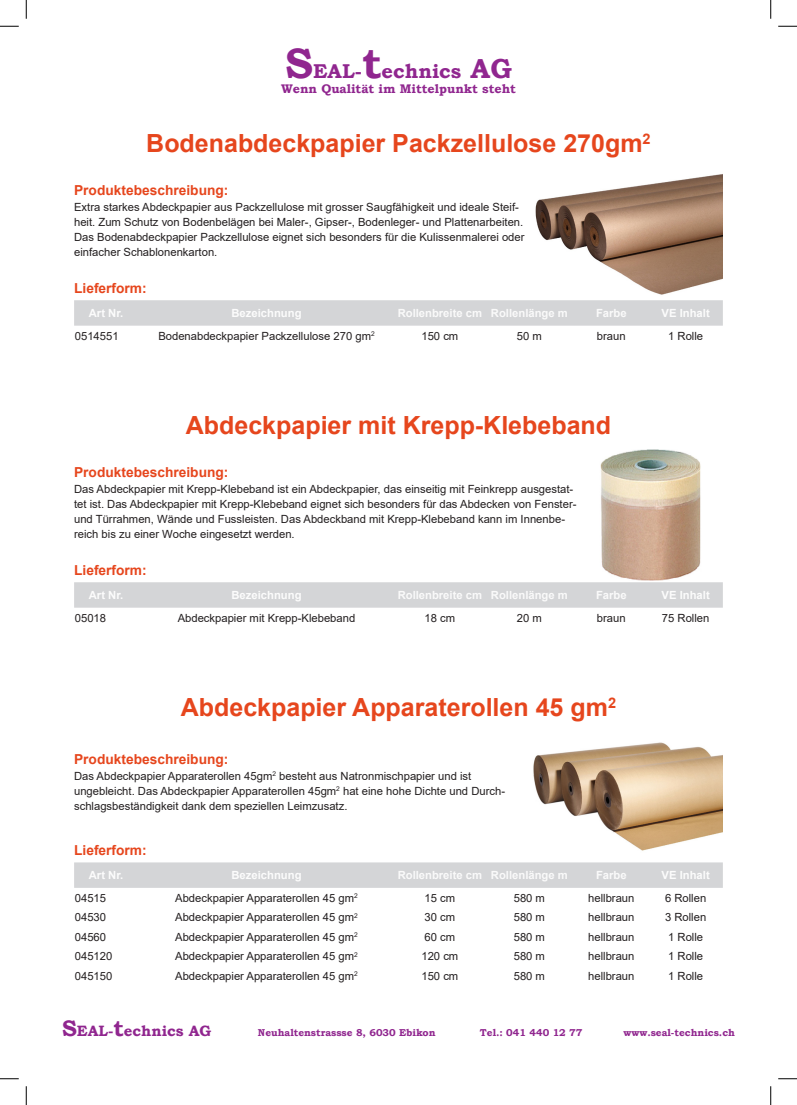
<style>
.page{position:relative;width:797px;height:1105px;background:#fff}
.page>*{position:absolute;margin:0;border:0;box-sizing:border-box;transform-origin:0 0}
.t1{font:700 25px "Arial";color:#e6461d}
.t2{font:700 20px "Bookman Old Style";color:#90268f}
.t3{font:700 15px "Bookman Old Style";color:#90268f}
.t4{font:700 13.75px "Arial";color:#e6461d}
.t5{font:700 12.5px "Bookman Old Style";color:#90268f}
.t6{font:11.25px/15px "Arial";color:#231f20}
.t7{font:700 11.25px "Arial";color:#fafafa}
.t8{font:700 11.25px "Arial";color:#fcfcfc}
.t9{font:700 10px "Bookman Old Style";color:#90268f}
.s1{font-size:42.5px}
.s2{font-size:27.5px}
.s3{font-size:22.5px}
</style>
<div class="page">
<svg style="left:74px;top:300px;width:649px;height:26px;background:#d4d5d7"></svg>
<img style="left:535px;top:174px;width:188px;height:121px">
<svg style="left:74px;top:582px;width:649px;height:26px;background:#d4d5d7"></svg>
<img style="left:600px;top:449px;width:101px;height:132px">
<div style="left:74px;top:862px;width:649px;height:26px;background:#d4d5d7"></div>
<img style="left:533px;top:742px;width:190px;height:109px">
<svg style="left:0;top:25px;width:19px;height:2px"></svg>
<svg style="left:778px;top:25px;width:19px;height:2px"></svg>
<svg style="left:0;top:1078px;width:19px;height:1px"></svg>
<svg style="left:778px;top:1078px;width:19px;height:1px"></svg>
<svg style="left:25px;top:0;width:2px;height:19px"></svg>
<svg style="left:25px;top:1086px;width:2px;height:19px"></svg>
<svg style="left:770px;top:0;width:1px;height:19px"></svg>
<svg style="left:770px;top:1086px;width:1px;height:19px"></svg>
<p class="t2" style="left:285px;top:57px;width:228px"><span class="s1">S</span>EAL-<span class="s1">t</span>echnics <span class="s2">AG</span></p>
<p class="t5" style="left:281px;top:80px;width:236px">Wenn Qualität im Mittelpunkt steht</p>
<p class="t1" style="left:146px;top:126px;width:506px">Bodenabdeckpapier Packzellulose 270gm<sup>2</sup></p>
<p class="t4" style="left:74px;top:181px;width:156px">Produktebeschreibung:</p>
<p class="t6" style="left:74px;top:199px;width:452px">Extra starkes Abdeckpapier aus Packzellulose mit grosser Saugfähigkeit und ideale Steif&shy;heit. Zum Schutz von Bodenbelägen bei Maler-, Gipser-, Bodenleger- und Plattenarbeiten.<br>Das Bodenabdeckpapier Packzellulose eignet sich besonders für die Kulissenmalerei oder einfacher Schablonenkarton.</p>
<p class="t4" style="left:74px;top:279px;width:74px">Lieferform:</p>
<p class="t8" style="left:89px;top:305px;width:36px">Art Nr.</p>
<p class="t8" style="left:231px;top:305px;width:72px">Bezeichnung</p>
<p class="t7" style="left:397px;top:305px;width:86px">Rollenbreite cm</p>
<p class="t7" style="left:491px;top:305px;width:78px">Rollenlänge m</p>
<p class="t7" style="left:596px;top:305px;width:32px">Farbe</p>
<p class="t8" style="left:661px;top:305px;width:50px">VE Inhalt</p>
<p class="t6" style="left:75px;top:328px;width:45px">0514551</p>
<p class="t6" style="left:158px;top:328px;width:218px">Bodenabdeckpapier Packzellulose 270 gm<sup>2</sup></p>
<p class="t6" style="left:421px;top:328px;width:38px">150 cm</p>
<p class="t6" style="left:517px;top:328px;width:27px">50 m</p>
<p class="t6" style="left:597px;top:328px;width:30px">braun</p>
<p class="t6" style="left:668px;top:328px;width:37px">1 Rolle</p>
<p class="t1" style="left:186px;top:407px;width:427px">Abdeckpapier mit Krepp-Klebeband</p>
<p class="t4" style="left:74px;top:463px;width:156px">Produktebeschreibung:</p>
<p class="t6" style="left:74px;top:481px;width:504px">Das Abdeckpapier mit Krepp-Klebeband ist ein Abdeckpapier, das einseitig mit Feinkrepp ausgestat&shy;tet ist. Das Abdeckpapier mit Krepp-Klebeband eignet sich besonders für das Abdecken von Fenster&shy;und Türrahmen, Wände und Fussleisten. Das Abdeckband mit Krepp-Klebeband kann im Innenbe&shy;reich bis zu einer Woche eingesetzt werden.</p>
<p class="t4" style="left:74px;top:561px;width:74px">Lieferform:</p>
<p class="t8" style="left:89px;top:587px;width:36px">Art Nr.</p>
<p class="t8" style="left:231px;top:587px;width:72px">Bezeichnung</p>
<p class="t7" style="left:397px;top:587px;width:86px">Rollenbreite cm</p>
<p class="t7" style="left:491px;top:587px;width:78px">Rollenlänge m</p>
<p class="t7" style="left:596px;top:587px;width:32px">Farbe</p>
<p class="t8" style="left:661px;top:587px;width:50px">VE Inhalt</p>
<p class="t6" style="left:75px;top:610px;width:33px">05018</p>
<p class="t6" style="left:178px;top:610px;width:179px">Abdeckpapier mit Krepp-Klebeband</p>
<p class="t6" style="left:424px;top:610px;width:32px">18 cm</p>
<p class="t6" style="left:517px;top:610px;width:27px">20 m</p>
<p class="t6" style="left:597px;top:610px;width:30px">braun</p>
<p class="t6" style="left:662px;top:610px;width:49px">75 Rollen</p>
<p class="t1" style="left:181px;top:689px;width:437px">Abdeckpapier Apparaterollen 45 gm<sup>2</sup></p>
<p class="t4" style="left:74px;top:750px;width:156px">Produktebeschreibung:</p>
<p class="t6" style="left:74px;top:768px;width:432px">Das Abdeckpapier Apparaterollen 45gm<sup>2</sup> besteht aus Natronmischpapier und ist ungebleicht. Das Abdeckpapier Apparaterollen 45gm<sup>2</sup> hat eine hohe Dichte und Durch&shy;schlagsbeständigkeit dank dem speziellen Leimzusatz.</p>
<p class="t4" style="left:74px;top:841px;width:74px">Lieferform:</p>
<p class="t8" style="left:89px;top:867px;width:36px">Art Nr.</p>
<p class="t8" style="left:231px;top:867px;width:72px">Bezeichnung</p>
<p class="t7" style="left:397px;top:867px;width:86px">Rollenbreite cm</p>
<p class="t7" style="left:491px;top:867px;width:78px">Rollenlänge m</p>
<p class="t7" style="left:596px;top:867px;width:32px">Farbe</p>
<p class="t8" style="left:661px;top:867px;width:50px">VE Inhalt</p>
<p class="t6" style="left:75px;top:890px;width:33px">04515</p>
<p class="t6" style="left:175px;top:890px;width:184px">Abdeckpapier Apparaterollen 45 gm<sup>2</sup></p>
<p class="t6" style="left:424px;top:890px;width:32px">15 cm</p>
<p class="t6" style="left:514px;top:890px;width:33px">580 m</p>
<p class="t6" style="left:588px;top:890px;width:48px">hellbraun</p>
<p class="t6" style="left:665px;top:890px;width:43px">6 Rollen</p>
<p class="t6" style="left:75px;top:910px;width:33px">04530</p>
<p class="t6" style="left:175px;top:910px;width:184px">Abdeckpapier Apparaterollen 45 gm<sup>2</sup></p>
<p class="t6" style="left:424px;top:910px;width:32px">30 cm</p>
<p class="t6" style="left:514px;top:910px;width:33px">580 m</p>
<p class="t6" style="left:588px;top:910px;width:48px">hellbraun</p>
<p class="t6" style="left:665px;top:910px;width:43px">3 Rollen</p>
<p class="t6" style="left:75px;top:929px;width:33px">04560</p>
<p class="t6" style="left:175px;top:929px;width:184px">Abdeckpapier Apparaterollen 45 gm<sup>2</sup></p>
<p class="t6" style="left:424px;top:929px;width:32px">60 cm</p>
<p class="t6" style="left:514px;top:929px;width:33px">580 m</p>
<p class="t6" style="left:588px;top:929px;width:48px">hellbraun</p>
<p class="t6" style="left:668px;top:929px;width:37px">1 Rolle</p>
<p class="t6" style="left:75px;top:949px;width:39px">045120</p>
<p class="t6" style="left:175px;top:949px;width:184px">Abdeckpapier Apparaterollen 45 gm<sup>2</sup></p>
<p class="t6" style="left:421px;top:949px;width:38px">120 cm</p>
<p class="t6" style="left:514px;top:949px;width:33px">580 m</p>
<p class="t6" style="left:588px;top:949px;width:48px">hellbraun</p>
<p class="t6" style="left:668px;top:949px;width:37px">1 Rolle</p>
<p class="t6" style="left:75px;top:968px;width:39px">045150</p>
<p class="t6" style="left:175px;top:968px;width:184px">Abdeckpapier Apparaterollen 45 gm<sup>2</sup></p>
<p class="t6" style="left:421px;top:968px;width:38px">150 cm</p>
<p class="t6" style="left:514px;top:968px;width:33px">580 m</p>
<p class="t6" style="left:588px;top:968px;width:48px">hellbraun</p>
<p class="t6" style="left:668px;top:968px;width:37px">1 Rolle</p>
<p class="t3" style="left:62px;top:1020px;width:151px"><span class="s3">S</span>EAL-<span class="s3">t</span>echnics AG</p>
<p class="t9" style="left:258px;top:1025px;width:179px">Neuhaltenstrassse 8, 6030 Ebikon</p>
<p class="t9" style="left:480px;top:1025px;width:104px">Tel.: 041 440 12 77</p>
<p class="t9" style="left:623px;top:1025px;width:113px">www.seal-technics.ch</p>
</div>
